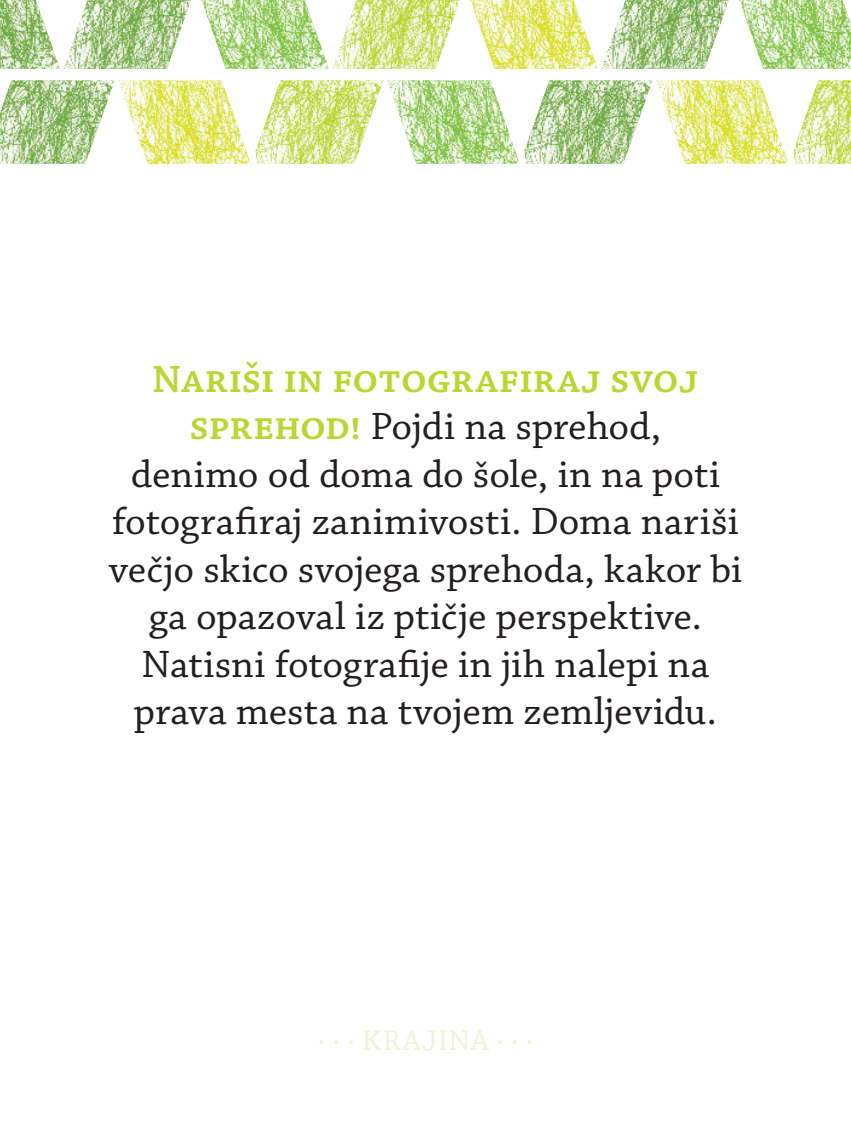
<style>
.page{position:relative;width:851px;height:1134px;background:#fff}
.page>*{position:absolute;margin:0;border:0;box-sizing:border-box;transform-origin:0 0}
.t1{font:40px/47.5px "Chaparral Pro Capt";color:#231f20;text-align:center}
.t2{font:40px "Chaparral Pro Semibold Capt";letter-spacing:.005em;color:#bcd631}
.t3{font:30px "Chaparral Pro Capt";letter-spacing:.02em;color:#eff4d5}
.s1{font-family:"Chaparral Pro Semibold Capt";color:#bcd631}
</style>
<div class="page">
<img style="left:739px;top:0;width:111px;height:69px">
<svg style="left:201px;top:0;width:128px;height:69px"></svg>
<img style="left:332px;top:0;width:128px;height:69px">
<svg style="left:0;top:0;width:60px;height:69px"></svg>
<img style="left:63px;top:0;width:128px;height:69px">
<svg style="left:0;top:80px;width:850px;height:84px"></svg>
<svg style="left:470px;top:0;width:128px;height:69px"></svg>
<img style="left:601px;top:0;width:127px;height:69px">
<p class="t2" style="left:152px;top:356px;width:547px">Nariši in fotografiraj svoj</p>
<p class="t1" style="left:109px;top:404px;width:634px"><span class="s1">sprehod!</span> Pojdi na sprehod,<br>denimo od doma do šole in, na poti fotografiraj zanimivosti. Doma nariši večjo skico svojega sprehoda, kakor bi ga opazoval iz ptičje perspektive.<br>Natisni fotografije in jih nalepi na prava mesta na tvojem zemljevidu.</p>
<p class="t3" style="left:317px;top:1023px;width:217px">· · · KRAJINA ···</p>
</div>
